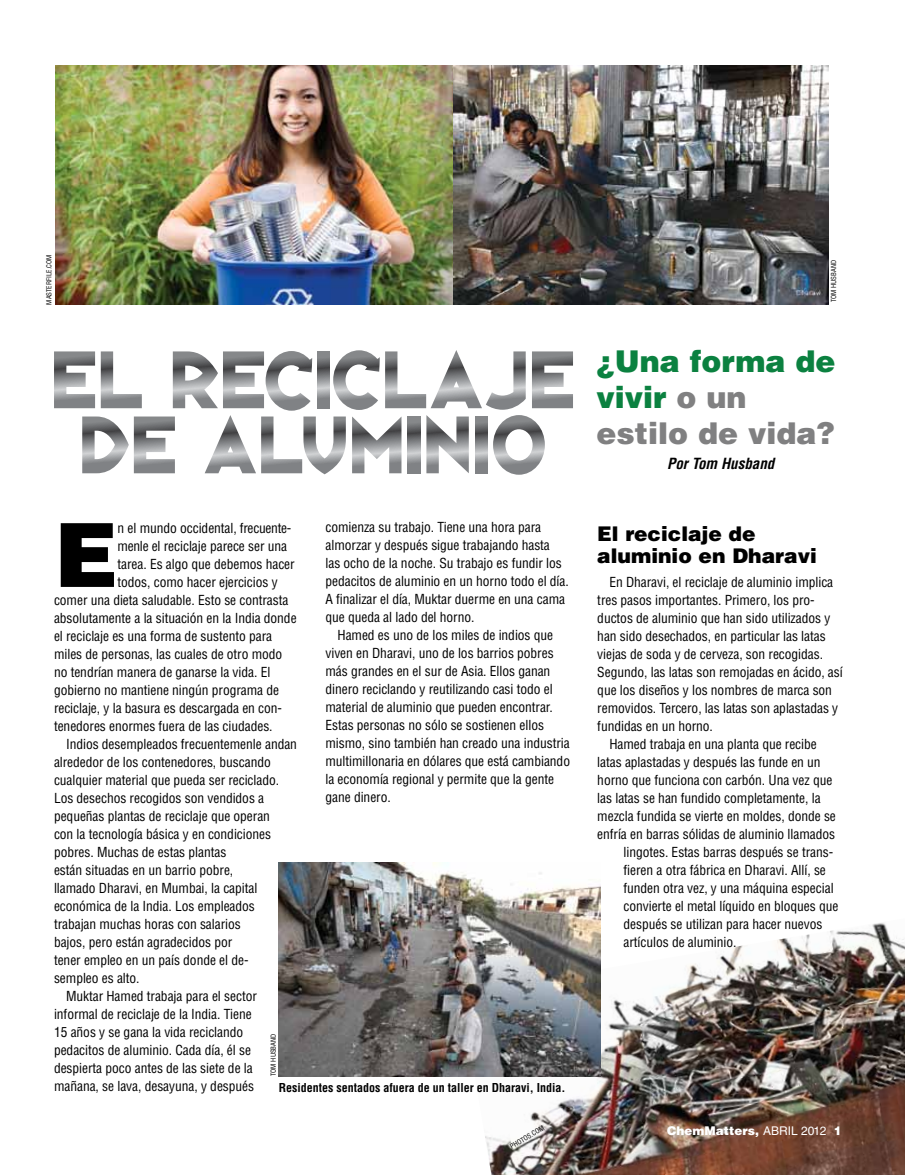
<style>
.page{position:relative;width:905px;height:1175px;background:#fff}
.page>*{position:absolute;margin:0;border:0;box-sizing:border-box;transform-origin:0 0}
.t1{font:900 88.5px "Helvetica LT Std";color:#000}
.t2{font:900 30px/36px "Helvetica LT Std";color:#0b8140}
.t3{font:900 20.25px/22.5px "Helvetica LT Std";color:#000}
.t4{font:italic 700 condensed 15px "Helvetica LT Std";color:#000}
.t5{font:condensed 13.5px/18px "Helvetica LT Std";letter-spacing:-.005em;color:#000}
.t6{font:700 condensed 12px "Helvetica LT Std";color:#000}
.t7{font:900 12px "Helvetica LT Std";color:#fff}
.t8{font:condensed 6.75px "Helvetica LT Std";color:#000}
.s1{color:#808081}
.s2{font-weight:400}
</style>
<div class="page">
<img style="left:461px;top:918px;width:443px;height:256px">
<svg style="left:54px;top:350px;width:519px;height:125px"></svg>
<img style="left:56px;top:65px;width:772px;height:240px">
<img style="left:278px;top:862px;width:322px;height:214px">
<p class="t8" style="left:45px;top:305px;width:51px;rotate:-90deg">masterfile.com</p>
<p class="t5" style="left:325px;top:518px;width:245px">comienza su trabajo. Tiene una hora para almorzar y después sigue trabajando hasta<br>las ocho de la noche. Su trabajo es fundir los pedacitos de aluminio en un horno todo el día.<br>A finalizar el día, Muktar duerme en una cama que queda al lado del horno.</p>
<p class="t5" style="left:325px;top:626px;width:246px;text-indent:12px">Hamed es uno de los miles de indios que viven en Dharavi, uno de los barrios pobres más grandes en el sur de Asia. Ellos ganan dinero reciclando y reutilizando casi todo el material de aluminio que pueden encontrar.<br>Estas personas no sólo se sostienen ellos mismo, sino también han creado una industria multimillonaria en dólares que está cambiando la economía regional y permite que la gente gane dinero.</p>
<h1 class="t1" style="left:54px;top:497px;width:65px">E</h1>
<p class="t5" style="left:117px;top:519px;width:175px">n el mundo occidental, frecuente-</p>
<p class="t5" style="left:117px;top:537px;width:171px">menle el reciclaje parece ser una</p>
<p class="t5" style="left:117px;top:555px;width:179px">tarea. Es algo que debemos hacer</p>
<p class="t5" style="left:117px;top:573px;width:162px">todos, como hacer ejercicios y</p>
<p class="t5" style="left:54px;top:591px;width:236px">comer una dieta saludable. Esto se contrasta</p>
<p class="t5" style="left:54px;top:609px;width:244px">absolutamente a la situación en la India donde</p>
<p class="t5" style="left:54px;top:627px;width:219px">el reciclaje es una forma de sustento para</p>
<p class="t5" style="left:54px;top:645px;width:230px">miles de personas, las cuales de otro modo</p>
<p class="t5" style="left:54px;top:663px;width:218px">no tendrían manera de ganarse la vida. El</p>
<p class="t5" style="left:54px;top:681px;width:227px">gobierno no mantiene ningún programa de</p>
<p class="t5" style="left:54px;top:699px;width:229px">reciclaje, y la basura es descargada en con-</p>
<p class="t5" style="left:54px;top:717px;width:220px">tenedores enormes fuera de las ciudades.</p>
<p class="t5" style="left:66px;top:735px;width:232px">Indios desempleados frecuentemenle andan</p>
<p class="t5" style="left:54px;top:753px;width:218px">alrededor de los contenedores, buscando</p>
<p class="t5" style="left:54px;top:771px;width:227px">cualquier material que pueda ser reciclado.</p>
<p class="t5" style="left:54px;top:789px;width:212px">Los desechos recogidos son vendidos a</p>
<p class="t5" style="left:54px;top:807px;width:217px">pequeñas plantas de reciclaje que operan</p>
<p class="t5" style="left:54px;top:825px;width:218px">con la tecnología básica y en condiciones</p>
<p class="t5" style="left:54px;top:843px;width:174px">pobres. Muchas de estas plantas</p>
<p class="t5" style="left:54px;top:861px;width:181px">están situadas en un barrio pobre,</p>
<p class="t5" style="left:54px;top:879px;width:205px">llamado Dharavi, en Mumbai, la capital</p>
<p class="t5" style="left:54px;top:897px;width:202px">económica de la India. Los empleados</p>
<p class="t5" style="left:54px;top:915px;width:188px">trabajan muchas horas con salarios</p>
<p class="t5" style="left:54px;top:933px;width:180px">bajos, pero están agradecidos por</p>
<p class="t5" style="left:54px;top:951px;width:196px">tener empleo en un país donde el de-</p>
<p class="t5" style="left:54px;top:969px;width:87px">sempleo es alto.</p>
<p class="t5" style="left:66px;top:987px;width:192px">Muktar Hamed trabaja para el sector</p>
<p class="t5" style="left:54px;top:1005px;width:199px">informal de reciclaje de la India. Tiene</p>
<p class="t5" style="left:54px;top:1023px;width:191px">15 años y se gana la vida reciclando</p>
<p class="t5" style="left:54px;top:1041px;width:198px">pedacitos de aluminio. Cada día, él se</p>
<p class="t5" style="left:54px;top:1059px;width:200px">despierta poco antes de las siete de la</p>
<p class="t5" style="left:54px;top:1077px;width:202px">mañana, se lava, desayuna, y después</p>
<p class="t8" style="left:269px;top:1076px;width:43px;rotate:-90deg">tom husband</p>
<p class="t6" style="left:279px;top:1079px;width:288px">Residentes sentados afuera de un taller en Dharavi, India.</p>
<p class="t8" style="left:508px;top:1142px;width:40px;rotate:-30deg">ph ot os.com</p>
<p class="t8" style="left:829px;top:302px;width:43px;rotate:-90deg">tom husband</p>
<h2 class="t2" style="left:596px;top:343px;width:240px">¿Una forma de vivir <span class="s1">o un estilo de vida?</span></h2>
<p class="t4" style="left:667px;top:454px;width:109px">Por Tom Husband</p>
<h3 class="t3" style="left:597px;top:521px;width:221px">El reciclaje de aluminio en Dharavi</h3>
<p class="t5" style="left:609px;top:573px;width:225px">En Dharavi, el reciclaje de aluminio implica</p>
<p class="t5" style="left:597px;top:591px;width:219px">tres pasos importantes. Primero, los pro-</p>
<p class="t5" style="left:597px;top:609px;width:234px">ductos de aluminio que han sido utilizados y</p>
<p class="t5" style="left:597px;top:627px;width:230px">han sido desechados, en particular las latas</p>
<p class="t5" style="left:597px;top:645px;width:227px">viejas de soda y de cerveza, son recogidas.</p>
<p class="t5" style="left:597px;top:663px;width:247px">Segundo, las latas son remojadas en ácido, así</p>
<p class="t5" style="left:597px;top:681px;width:236px">que los diseños y los nombres de marca son</p>
<p class="t5" style="left:597px;top:699px;width:242px">removidos. Tercero, las latas son aplastadas y</p>
<p class="t5" style="left:597px;top:717px;width:117px">fundidas en un horno.</p>
<p class="t5" style="left:609px;top:735px;width:209px">Hamed trabaja en una planta que recibe</p>
<p class="t5" style="left:597px;top:753px;width:225px">latas aplastadas y después las funde en un</p>
<p class="t5" style="left:597px;top:771px;width:236px">horno que funciona con carbón. Una vez que</p>
<p class="t5" style="left:597px;top:789px;width:225px">las latas se han fundido completamente, la</p>
<p class="t5" style="left:597px;top:807px;width:240px">mezcla fundida se vierte en moldes, donde se</p>
<p class="t5" style="left:597px;top:825px;width:239px">enfría en barras sólidas de aluminio llamados</p>
<p class="t5" style="left:623px;top:843px;width:211px">lingotes. Estas barras después se trans-</p>
<p class="t5" style="left:623px;top:861px;width:204px">fieren a otra fábrica en Dharavi. Allí, se</p>
<p class="t5" style="left:623px;top:879px;width:211px">funden otra vez, y una máquina especial</p>
<p class="t5" style="left:623px;top:897px;width:216px">convierte el metal líquido en bloques que</p>
<p class="t5" style="left:623px;top:915px;width:200px">después se utilizan para hacer nuevos</p>
<p class="t5" style="left:623px;top:933px;width:114px">artículos de aluminio.</p>
<p class="t7" style="left:667px;top:1123px;width:176px">chemmatters, <span class="s2">ABRIL 2012</span> 1</p>
</div>
